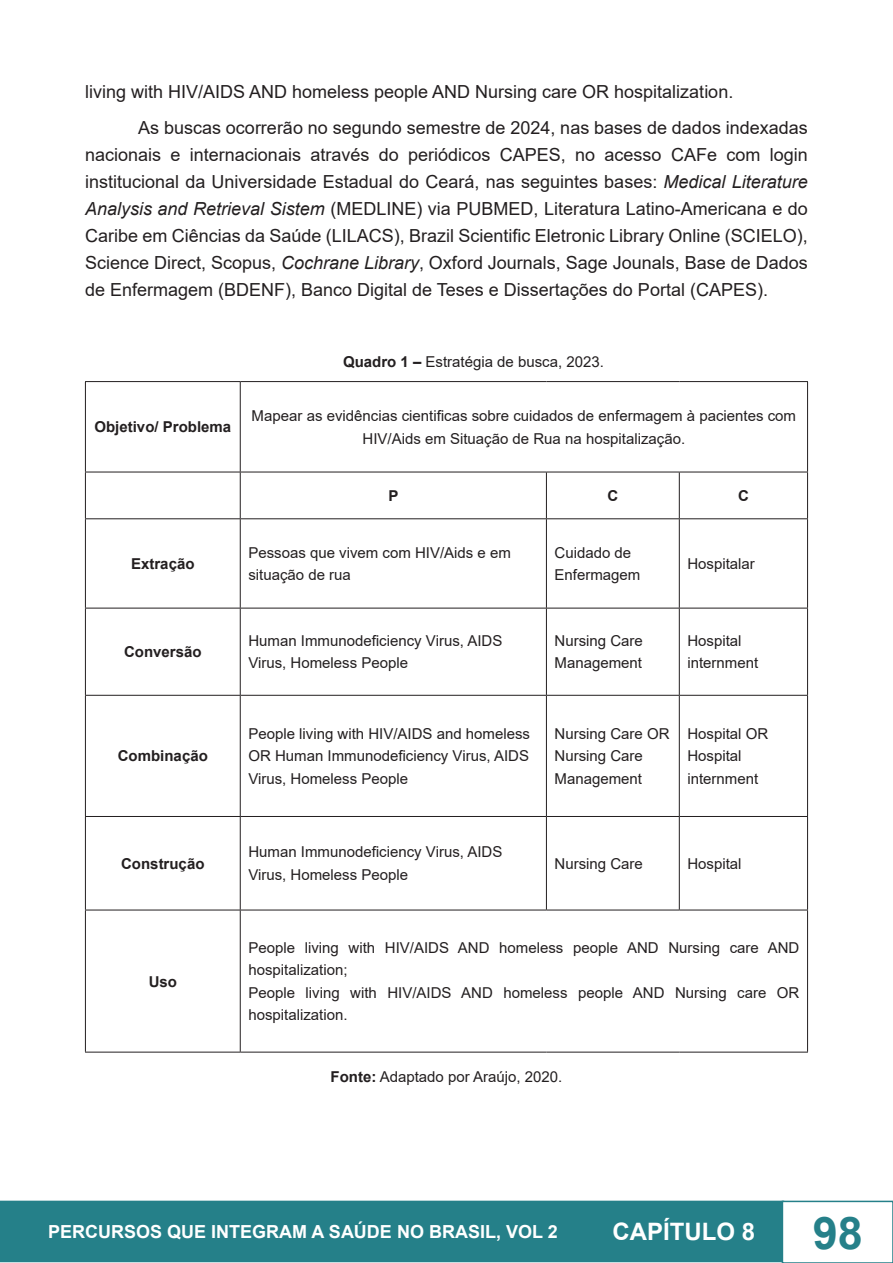
<style>
.page{position:relative;width:893px;height:1263px;background:#fff}
.page>*{position:absolute;margin:0;border:0;box-sizing:border-box;transform-origin:0 0}
.t1{font:700 45px "Arial";color:#258089}
.t2{font:700 24px "Arial";color:#fff}
.t3{font:18px/27px "Arial";color:#231f20;text-align:justify}
.t4{font:700 18px "Arial";color:#fff}
.t5{font:15px/22.5px "Arial";color:#231f20}
.t6{font:700 15px "Arial";color:#231f20}
.s1{font-style:italic}
.s2{font-weight:700}
</style>
<div class="page">
<div style="left:1px;top:1201px;width:782px;height:60px;background:#258089"></div>
<div style="left:0;top:1201px;width:784px;height:61px;border:2px solid #258089"></div>
<div style="left:782px;top:1201px;width:111px;height:62px;border:2px solid #258089"></div>
<hr style="left:85px;top:381px;width:155px;height:1px;background:#231f20">
<hr style="left:85px;top:382px;width:1px;height:90px;background:#231f20">
<hr style="left:240px;top:381px;width:306px;height:1px;background:#231f20">
<hr style="left:240px;top:382px;width:1px;height:90px;background:#231f20">
<hr style="left:546px;top:381px;width:133px;height:1px;background:#231f20">
<hr style="left:679px;top:381px;width:129px;height:1px;background:#231f20">
<hr style="left:807px;top:382px;width:1px;height:90px;background:#231f20">
<hr style="left:85px;top:472px;width:155px;height:1px;background:#231f20">
<hr style="left:85px;top:472px;width:1px;height:46px;background:#231f20">
<hr style="left:240px;top:472px;width:306px;height:1px;background:#231f20">
<hr style="left:240px;top:472px;width:1px;height:46px;background:#231f20">
<hr style="left:546px;top:472px;width:133px;height:1px;background:#231f20">
<hr style="left:546px;top:472px;width:1px;height:46px;background:#231f20">
<hr style="left:679px;top:472px;width:129px;height:1px;background:#231f20">
<hr style="left:679px;top:472px;width:1px;height:46px;background:#231f20">
<hr style="left:807px;top:472px;width:1px;height:46px;background:#231f20">
<hr style="left:85px;top:518px;width:155px;height:1px;background:#231f20">
<hr style="left:85px;top:519px;width:1px;height:89px;background:#231f20">
<hr style="left:240px;top:518px;width:306px;height:1px;background:#231f20">
<hr style="left:240px;top:519px;width:1px;height:89px;background:#231f20">
<hr style="left:546px;top:518px;width:133px;height:1px;background:#231f20">
<hr style="left:546px;top:519px;width:1px;height:89px;background:#231f20">
<hr style="left:679px;top:518px;width:129px;height:1px;background:#231f20">
<hr style="left:679px;top:519px;width:1px;height:89px;background:#231f20">
<hr style="left:807px;top:519px;width:1px;height:89px;background:#231f20">
<hr style="left:85px;top:608px;width:155px;height:1px;background:#231f20">
<hr style="left:85px;top:608px;width:1px;height:87px;background:#231f20">
<hr style="left:240px;top:608px;width:306px;height:1px;background:#231f20">
<hr style="left:240px;top:608px;width:1px;height:87px;background:#231f20">
<hr style="left:546px;top:608px;width:133px;height:1px;background:#231f20">
<hr style="left:546px;top:608px;width:1px;height:87px;background:#231f20">
<hr style="left:679px;top:608px;width:129px;height:1px;background:#231f20">
<hr style="left:679px;top:608px;width:1px;height:87px;background:#231f20">
<hr style="left:807px;top:608px;width:1px;height:87px;background:#231f20">
<hr style="left:85px;top:695px;width:155px;height:1px;background:#231f20">
<hr style="left:85px;top:696px;width:1px;height:120px;background:#231f20">
<hr style="left:240px;top:695px;width:306px;height:1px;background:#231f20">
<hr style="left:240px;top:696px;width:1px;height:120px;background:#231f20">
<hr style="left:546px;top:695px;width:133px;height:1px;background:#231f20">
<hr style="left:546px;top:696px;width:1px;height:120px;background:#231f20">
<hr style="left:679px;top:695px;width:129px;height:1px;background:#231f20">
<hr style="left:679px;top:696px;width:1px;height:120px;background:#231f20">
<hr style="left:807px;top:696px;width:1px;height:120px;background:#231f20">
<hr style="left:85px;top:816px;width:155px;height:1px;background:#231f20">
<hr style="left:85px;top:817px;width:1px;height:93px;background:#231f20">
<hr style="left:240px;top:816px;width:306px;height:1px;background:#231f20">
<hr style="left:240px;top:817px;width:1px;height:93px;background:#231f20">
<hr style="left:546px;top:816px;width:133px;height:1px;background:#231f20">
<hr style="left:546px;top:817px;width:1px;height:93px;background:#231f20">
<hr style="left:679px;top:816px;width:129px;height:1px;background:#231f20">
<hr style="left:679px;top:817px;width:1px;height:93px;background:#231f20">
<hr style="left:807px;top:817px;width:1px;height:93px;background:#231f20">
<hr style="left:85px;top:910px;width:155px;height:1px;background:#231f20">
<hr style="left:85px;top:910px;width:1px;height:142px;background:#231f20">
<hr style="left:240px;top:910px;width:306px;height:1px;background:#231f20">
<hr style="left:240px;top:910px;width:1px;height:142px;background:#231f20">
<hr style="left:546px;top:910px;width:133px;height:1px;background:#231f20">
<hr style="left:679px;top:910px;width:129px;height:1px;background:#231f20">
<hr style="left:807px;top:910px;width:1px;height:142px;background:#231f20">
<hr style="left:85px;top:1052px;width:155px;height:1px;background:#231f20">
<hr style="left:240px;top:1052px;width:306px;height:1px;background:#231f20">
<hr style="left:546px;top:1052px;width:133px;height:1px;background:#231f20">
<hr style="left:679px;top:1052px;width:129px;height:1px;background:#231f20">
<p class="t3" style="left:85px;top:78px;width:650px">living with HIV/AIDS AND homeless people AND Nursing care OR hospitalization.</p>
<p class="t3" style="left:85px;top:114px;width:724px;text-indent:53px">As buscas ocorrerão no segundo semestre de 2024, nas bases de dados indexadas nacionais e internacionais através do periódicos CAPES, no acesso CAFe com login institucional da Universidade Estadual do Ceará, nas seguintes bases: <span class="s1">Medical Literature Analysis and Retrieval Sistem</span> (MEDLINE) via PUBMED, Literatura Latino-Americana e do Caribe em Ciências da Saúde (LILACS), Brazil Scientific Eletronic Library Online (SCIELO), Science Direct, Scopus, <span class="s1">Cochrane Library</span>, Oxford Journals, Sage Jounals, Base de Dados de Enfermagem (BDENF), Banco Digital de Teses e Dissertações do Portal (CAPES).</p>
<p class="t5" style="left:343px;top:350px;width:262px"><span class="s2">Quadro 1 –</span> Estratégia de busca, 2023.</p>
<p class="t6" style="left:94px;top:416px;width:138px">Objetivo/ Problema</p>
<p class="t5" style="left:252px;top:404px;width:546px;text-align:center">Mapear as evidências cientificas sobre cuidados de enfermagem à pacientes com<br>HIV/Aids em Situação de Rua na hospitalização.</p>
<p class="t6" style="left:388px;top:485px;width:12px">P</p>
<p class="t6" style="left:607px;top:485px;width:12px">C</p>
<p class="t6" style="left:738px;top:485px;width:12px">C</p>
<p class="t6" style="left:131px;top:553px;width:65px">Extração</p>
<p class="t5" style="left:248px;top:541px;width:264px">Pessoas que vivem com HIV/Aids e em situação de rua</p>
<p class="t5" style="left:554px;top:541px;width:87px">Cuidado de<br>Enfermagem</p>
<p class="t5" style="left:687px;top:552px;width:69px">Hospitalar</p>
<p class="t6" style="left:124px;top:641px;width:79px">Conversão</p>
<p class="t5" style="left:248px;top:629px;width:255px">Human Immunodeficiency Virus, AIDS<br>Virus, Homeless People</p>
<p class="t5" style="left:554px;top:629px;width:90px">Nursing Care<br>Management</p>
<p class="t5" style="left:687px;top:629px;width:72px">Hospital internment</p>
<p class="t6" style="left:118px;top:745px;width:92px">Combinação</p>
<p class="t5" style="left:248px;top:722px;width:283px;text-align:justify">People living with HIV/AIDS and homeless OR Human Immunodeficiency Virus, AIDS Virus, Homeless People</p>
<p class="t5" style="left:554px;top:722px;width:117px">Nursing Care OR<br>Nursing Care<br>Management</p>
<p class="t5" style="left:687px;top:722px;width:82px">Hospital OR<br>Hospital internment</p>
<p class="t6" style="left:121px;top:853px;width:85px">Construção</p>
<p class="t5" style="left:248px;top:841px;width:255px">Human Immunodeficiency Virus, AIDS<br>Virus, Homeless People</p>
<p class="t5" style="left:554px;top:852px;width:90px">Nursing Care</p>
<p class="t5" style="left:687px;top:852px;width:56px">Hospital</p>
<p class="t6" style="left:149px;top:971px;width:30px">Uso</p>
<p class="t5" style="left:248px;top:936px;width:553px">People living with HIV/AIDS AND homeless people AND Nursing care AND hospitalization;</p>
<p class="t5" style="left:248px;top:981px;width:553px">People living with HIV/AIDS AND homeless people AND Nursing care OR hospitalization.</p>
<p class="t5" style="left:331px;top:1065px;width:233px"><span class="s2">Fonte:</span> Adaptado por Araújo, 2020.</p>
<p class="t4" style="left:48px;top:1219px;width:511px">PERCURSOS QUE INTEGRAM A SAÚDE NO BRASIL, VOL 2</p>
<h2 class="t2" style="left:612px;top:1215px;width:144px">CAPÍTULO 8</h2>
<h1 class="t1" style="left:813px;top:1201px;width:52px">98</h1>
</div>
